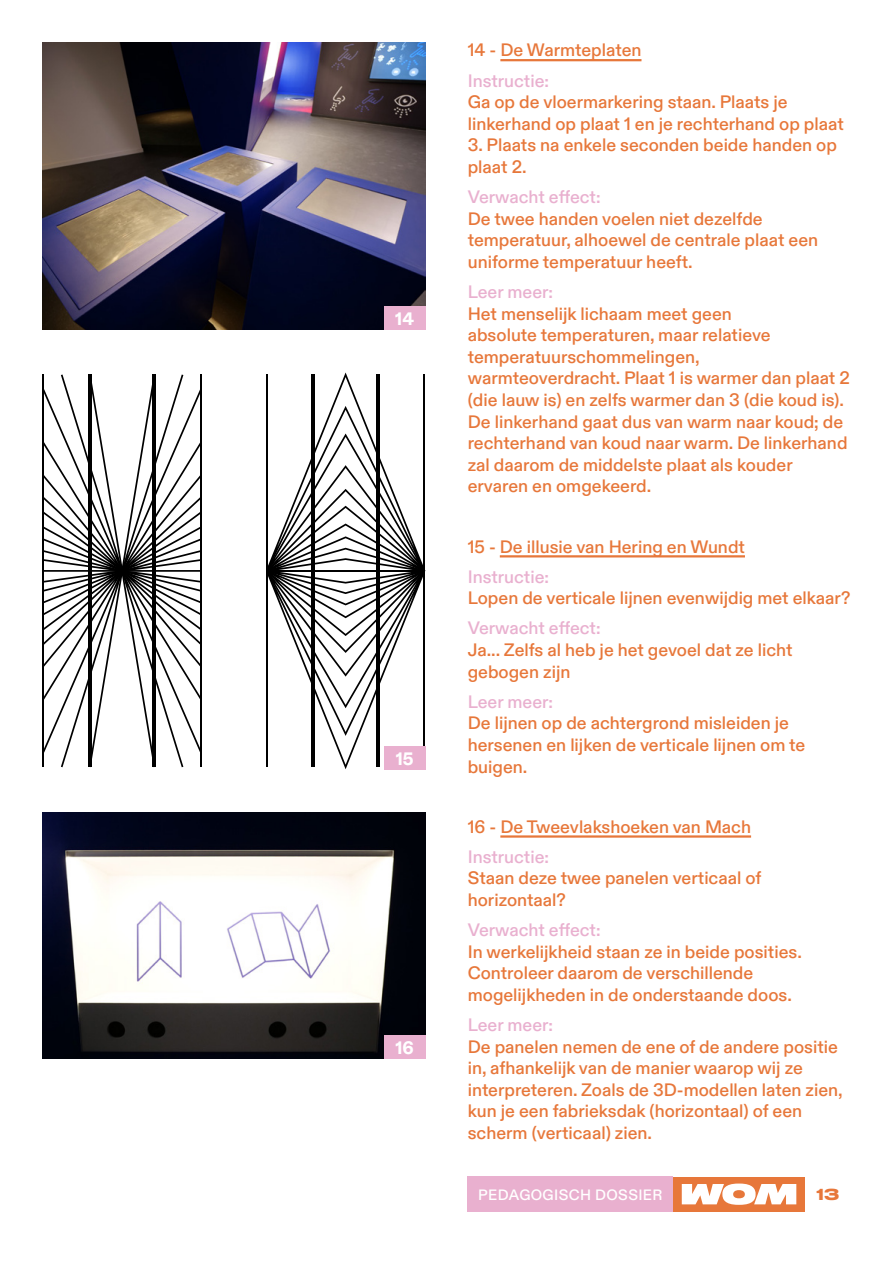
<style>
.page{position:relative;width:893px;height:1263px;background:#fff}
.page>*{position:absolute;margin:0;border:0;box-sizing:border-box;transform-origin:0 0}
.t1{font:500 18px/21.6px "ABC Diatype Medium Unlicensed Trial";color:#e7773a}
.t2{font:500 18px "ABC Diatype Medium Unlicensed Trial";color:#e9b0cf}
.t3{font:800 18px "ABC Diatype Heavy Unlicensed Trial";color:#fff}
.t4{font:500 15px "ABC Diatype Medium Unlicensed Trial";letter-spacing:.025em;color:#fff}
.t5{font:500 expanded 15px "Druk";color:#e7773a}
</style>
<div class="page">
<div style="left:673px;top:1177px;width:132px;height:34px;background:#e7773a"></div>
<svg style="left:682px;top:1183px;width:114px;height:22px"></svg>
<div style="left:468px;top:1177px;width:205px;height:35px;background:#e9b0cf"></div>
<hr style="left:500px;top:59px;width:141px;height:2px;background:#e7773a">
<hr style="left:500px;top:555px;width:245px;height:2px;background:#e7773a">
<hr style="left:500px;top:835px;width:251px;height:3px;background:#e7773a">
<img style="left:43px;top:43px;width:382px;height:287px">
<svg style="left:43px;top:374px;width:159px;height:393px"></svg>
<svg style="left:266px;top:372px;width:159px;height:397px"></svg>
<hr style="left:267px;top:570px;width:157px;height:2px;background:#000">
<img style="left:43px;top:812px;width:382px;height:247px">
<div style="left:384px;top:306px;width:41px;height:24px;background:#e9b0cf"></div>
<div style="left:384px;top:746px;width:41px;height:24px;background:#e9b0cf"></div>
<div style="left:384px;top:1035px;width:41px;height:24px;background:#e9b0cf"></div>
<p class="t3" style="left:395px;top:308px;width:20px">14</p>
<p class="t3" style="left:396px;top:748px;width:19px">15</p>
<p class="t3" style="left:395px;top:1037px;width:20px">16</p>
<p class="t1" style="left:468px;top:40px;width:175px">14 - De Warmteplaten</p>
<p class="t2" style="left:468px;top:70px;width:83px">Instructie:</p>
<p class="t1" style="left:468px;top:92px;width:378px">Ga op de vloermarkering staan. Plaats je linkerhand op plaat 1 en je rechterhand op plaat</p>
<p class="t1" style="left:468px;top:135px;width:371px">3. Plaats na enkele seconden beide handen op plaat 2.</p>
<p class="t2" style="left:468px;top:186px;width:134px">Verwacht effect:</p>
<p class="t1" style="left:468px;top:208px;width:352px">De twee handen voelen niet dezelfde temperatuur, alhoewel de centrale plaat een uniforme temperatuur heeft.</p>
<p class="t2" style="left:468px;top:281px;width:87px">Leer meer:</p>
<p class="t1" style="left:468px;top:303px;width:384px">Het menselijk lichaam meet geen<br>absolute temperaturen, maar relatieve temperatuurschommelingen, warmteoverdracht. Plaat 1 is warmer dan plaat 2 (die lauw is) en zelfs warmer dan 3 (die koud is).<br>De linkerhand gaat dus van warm naar koud; de rechterhand van koud naar warm. De linkerhand zal daarom de middelste plaat als kouder ervaren en omgekeerd.</p>
<p class="t1" style="left:468px;top:536px;width:279px">15 - De illusie van Hering en Wundt</p>
<p class="t2" style="left:468px;top:566px;width:83px">Instructie:</p>
<p class="t1" style="left:468px;top:588px;width:384px">Lopen de verticale lijnen evenwijdig met elkaar?</p>
<p class="t2" style="left:468px;top:618px;width:134px">Verwacht effect:</p>
<p class="t1" style="left:468px;top:639px;width:326px">Ja... Zelfs al heb je het gevoel dat ze licht gebogen zijn</p>
<p class="t2" style="left:468px;top:691px;width:87px">Leer meer:</p>
<p class="t1" style="left:468px;top:713px;width:339px">De lijnen op de achtergrond misleiden je hersenen en lijken de verticale lijnen om te buigen.</p>
<p class="t1" style="left:468px;top:816px;width:285px">16 - De Tweevlakshoeken van Mach</p>
<p class="t2" style="left:468px;top:846px;width:83px">Instructie:</p>
<p class="t1" style="left:468px;top:868px;width:295px">Staan deze twee panelen verticaal of horizontaal?</p>
<p class="t2" style="left:468px;top:919px;width:134px">Verwacht effect:</p>
<p class="t1" style="left:468px;top:941px;width:336px">In werkelijkheid staan ze in beide posities.<br>Controleer daarom de verschillende mogelijkheden in de onderstaande doos.</p>
<p class="t2" style="left:468px;top:1014px;width:87px">Leer meer:</p>
<p class="t1" style="left:468px;top:1036px;width:377px">De panelen nemen de ene of de andere positie in, afhankelijk van de manier waarop wij ze interpreteren. Zoals de 3D-modellen laten zien, kun je een fabrieksdak (horizontaal) of een scherm (verticaal) zien.</p>
<p class="t4" style="left:478px;top:1186px;width:186px">PEDAGOGISCH DOSSIER</p>
<p class="t5" style="left:816px;top:1182px;width:24px">13</p>
</div>
